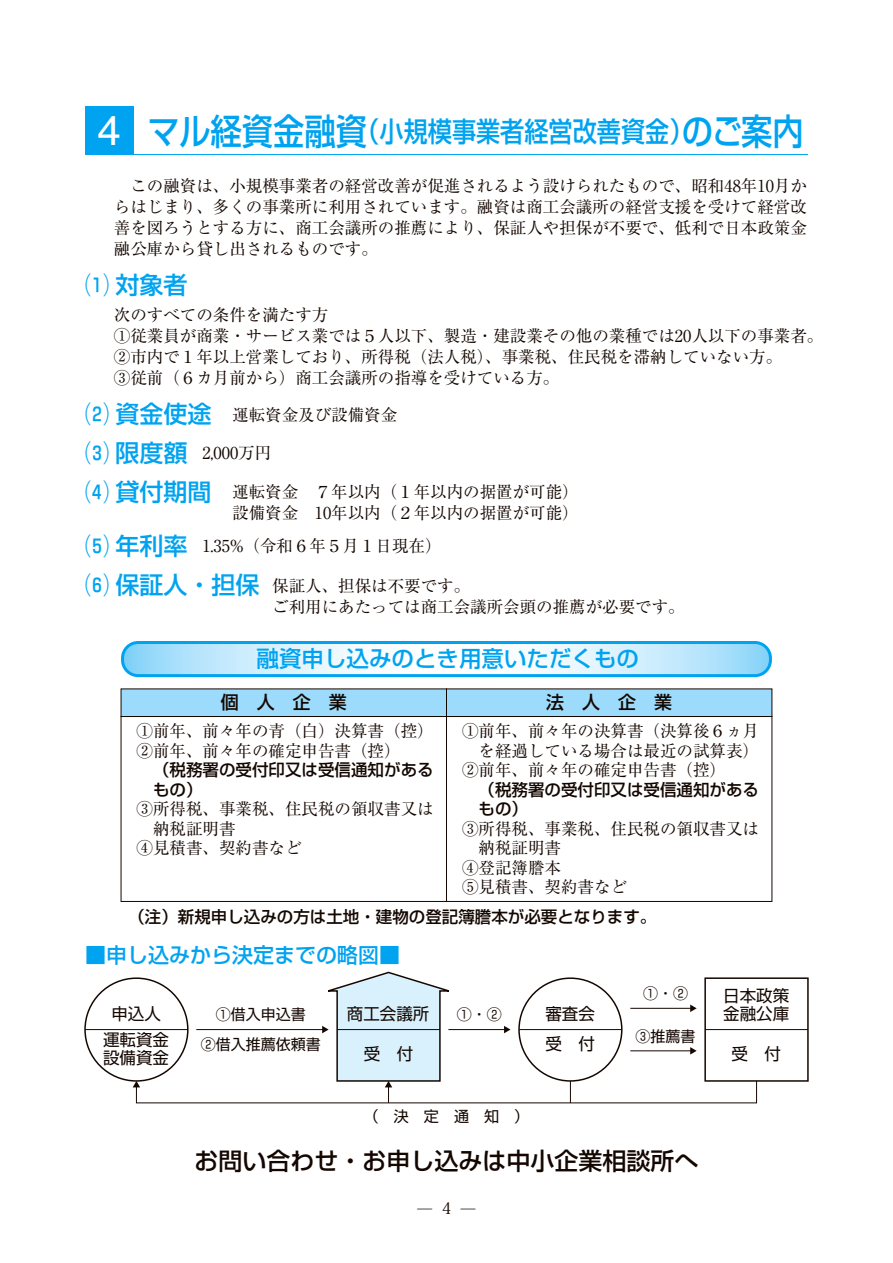
<style>
.page{position:relative;width:893px;height:1263px;background:#fff}
.page>*{position:absolute;margin:0;border:0;box-sizing:border-box;transform-origin:0 0}
.t1{font:500 27.75px "Shin Go Pr 6 N";color:#00a3f0;scale:.87 1}
.t2{font:500 24px "Shin Go Pr 6 N";color:#140700}
.t3{font:500 24px "Shin Go Pr 6 N";color:#00a3f0}
.t4{font:500 22.5px "Shin Go Pr 6 N";color:#00a3f0}
.t5{font:500 21px "Shin Go Pr 6 N";color:#00a3f0}
.t6{font:500 18px "Shin Go Pr 6 N";color:#140700}
.t7{font:16.5px/21px "Ryumin Pro";color:#140700}
.t8{font:500 16.5px/19.5px "Shin Go Pr 6 N";color:#140700}
.t9{font:16.5px/26px "Shin Go Pr 6 N";color:#140700}
.t10{font:15.9px "Koz Min Pro";color:#140700}
.t11{font:15px "Shin Go Pr 6 N";color:#140700}
.s1{font-family:"Helvetica";font-weight:400;font-size:42px;color:#fff}
.s2{font-size:36px}
.s3{font-family:"Shin Go Pr 6 N";font-weight:500;font-size:24px;color:#00a3f0}
</style>
<div class="page">
<div style="left:85px;top:106px;width:49px;height:49px;background:#00a3f0"></div>
<hr style="left:85px;top:154px;width:723px;height:1px;background:#00a3f0">
<div style="left:446px;top:716px;width:326px;height:186px;border:1px solid #140700"></div>
<div style="left:121px;top:716px;width:326px;height:186px;border:1px solid #140700"></div>
<div style="left:446px;top:689px;width:326px;height:27px;background:#9cdbfb"></div>
<div style="left:446px;top:688px;width:326px;height:29px;border:1px solid #140700"></div>
<div style="left:121px;top:689px;width:325px;height:27px;background:#9cdbfb"></div>
<div style="left:121px;top:688px;width:326px;height:29px;border:1px solid #140700"></div>
<svg style="left:121px;top:641px;width:651px;height:36px"></svg>
<hr style="left:85px;top:1029px;width:103px;height:1px;background:#140700">
<div style="left:704px;top:977px;width:105px;height:105px;border:2px solid #140700"></div>
<hr style="left:705px;top:1029px;width:103px;height:1px;background:#140700">
<svg style="left:133px;top:971px;width:624px;height:132px"></svg>
<h1 class="t1" style="left:97px;top:108px;width:813px"><span class="s1">4</span> <span class="s2">マル経資金融資</span>（小規模事業者経営改善資金）<span class="s2">のご案内</span></h1>
<p class="t7" style="left:114px;top:174px;width:695px;text-align:justify">　この融資は、小規模事業者の経営改善が促進されるよう設けられたもので、昭和48年10月からはじまり、多くの事業所に利用されています。融資は商工会議所の経営支援を受けて経営改善を図ろうとする方に、商工会議所の推薦により、保証人や担保が不要で、低利で日本政策金融公庫から貸し出されるものです。</p>
<h2 class="t3" style="left:85px;top:266px;width:104px">⑴ 対象者</h2>
<p class="t7" style="left:114px;top:304px;width:711px">次のすべての条件を満たす方<br>①従業員が商業・サービス業では５人以下、製造・建設業その他の業種では20人以下の事業者。②市内で１年以上営業しており、所得税（法人税）、事業税、住民税を滞納していない方。<br>③従前（６カ月前から）商工会議所の指導を受けている方。</p>
<p class="t7" style="left:85px;top:403px;width:314px"><span class="s3">⑵ 資金使途</span> 運転資金及び設備資金</p>
<p class="t7" style="left:85px;top:441px;width:188px"><span class="s3">⑶ 限度額</span> 2,000万円</p>
<p class="t7" style="left:85px;top:481px;width:495px;text-align:right"><span class="s3">⑷ 貸付期間</span> 運転資金　７年以内（１年以内の据置が可能）設備資金　10年以内（２年以内の据置が可能）</p>
<p class="t7" style="left:85px;top:534px;width:358px"><span class="s3">⑸ 年利率</span> 1.35%（令和６年５月１日現在）</p>
<p class="t7" style="left:272px;top:574px;width:414px;text-indent:-187px"><span class="s3">⑹ 保証人・担保</span> 保証人、担保は不要です。<br>ご利用にあたっては商工会議所会頭の推薦が必要です。</p>
<h3 class="t4" style="left:256px;top:640px;width:384px">融資申し込みのとき用意いただくもの</h3>
<p class="t6" style="left:546px;top:687px;width:127px">法　人　企　業</p>
<p class="t6" style="left:221px;top:687px;width:127px">個　人　企　業</p>
<p class="t7" style="left:137px;top:720px;width:299px;line-height:19.5px">①前年、前々年の青（白）決算書（控）<br>②前年、前々年の確定申告書（控）</p>
<p class="t8" style="left:153px;top:759px;width:282px">（税務署の受付印又は受信通知があるもの）</p>
<p class="t7" style="left:137px;top:797px;width:299px">③所得税、事業税、住民税の領収書又は</p>
<p class="t7" style="left:153px;top:817px;width:84px">納税証明書</p>
<p class="t7" style="left:137px;top:836px;width:166px">④見積書、契約書など</p>
<p class="t7" style="left:462px;top:719px;width:298px">①前年、前々年の決算書（決算後６ヵ月</p>
<p class="t7" style="left:479px;top:739px;width:282px">を経過している場合は最近の試算表）</p>
<p class="t7" style="left:462px;top:758px;width:265px">②前年、前々年の確定申告書（控）</p>
<p class="t8" style="left:479px;top:779px;width:282px">（税務署の受付印又は受信通知があるもの）</p>
<p class="t7" style="left:462px;top:817px;width:298px">③所得税、事業税、住民税の領収書又は</p>
<p class="t7" style="left:479px;top:836px;width:84px">納税証明書</p>
<p class="t7" style="left:462px;top:856px;width:100px">④登記簿謄本</p>
<p class="t7" style="left:462px;top:875px;width:166px">⑤見積書、契約書など</p>
<p class="t8" style="left:128px;top:906px;width:529px">（注）新規申し込みの方は土地・建物の登記簿謄本が必要となります。</p>
<p class="t5" style="left:85px;top:938px;width:316px">■申し込みから決定までの略図■</p>
<p class="t9" style="left:103px;top:1000px;width:67px;text-align:center">申込人運転資金</p>
<p class="t9" style="left:103px;top:1044px;width:67px">設備資金</p>
<p class="t11" style="left:216px;top:1002px;width:91px">①借入申込書</p>
<p class="t9" style="left:347px;top:1000px;width:84px">商工会議所</p>
<p class="t11" style="left:201px;top:1032px;width:121px">②借入推薦依頼書</p>
<p class="t9" style="left:364px;top:1039px;width:51px">受　付</p>
<p class="t11" style="left:457px;top:1002px;width:46px">①・②</p>
<p class="t11" style="left:364px;top:1104px;width:166px">（　決　定　通　知　）</p>
<p class="t9" style="left:545px;top:998px;width:51px;line-height:29.5px">審査会受　付</p>
<p class="t11" style="left:643px;top:981px;width:46px">①・②</p>
<p class="t11" style="left:636px;top:1024px;width:61px">③推薦書</p>
<h2 class="t2" style="left:194px;top:1141px;width:505px">お問い合わせ・お申し込みは中小企業相談所へ</h2>
<p class="t10" style="left:417px;top:1196px;width:61px">— 4 —</p>
<p class="t9" style="left:723px;top:986px;width:67px;line-height:18px">日本政策金融公庫</p>
<p class="t9" style="left:731px;top:1039px;width:51px">受　付</p>
</div>
